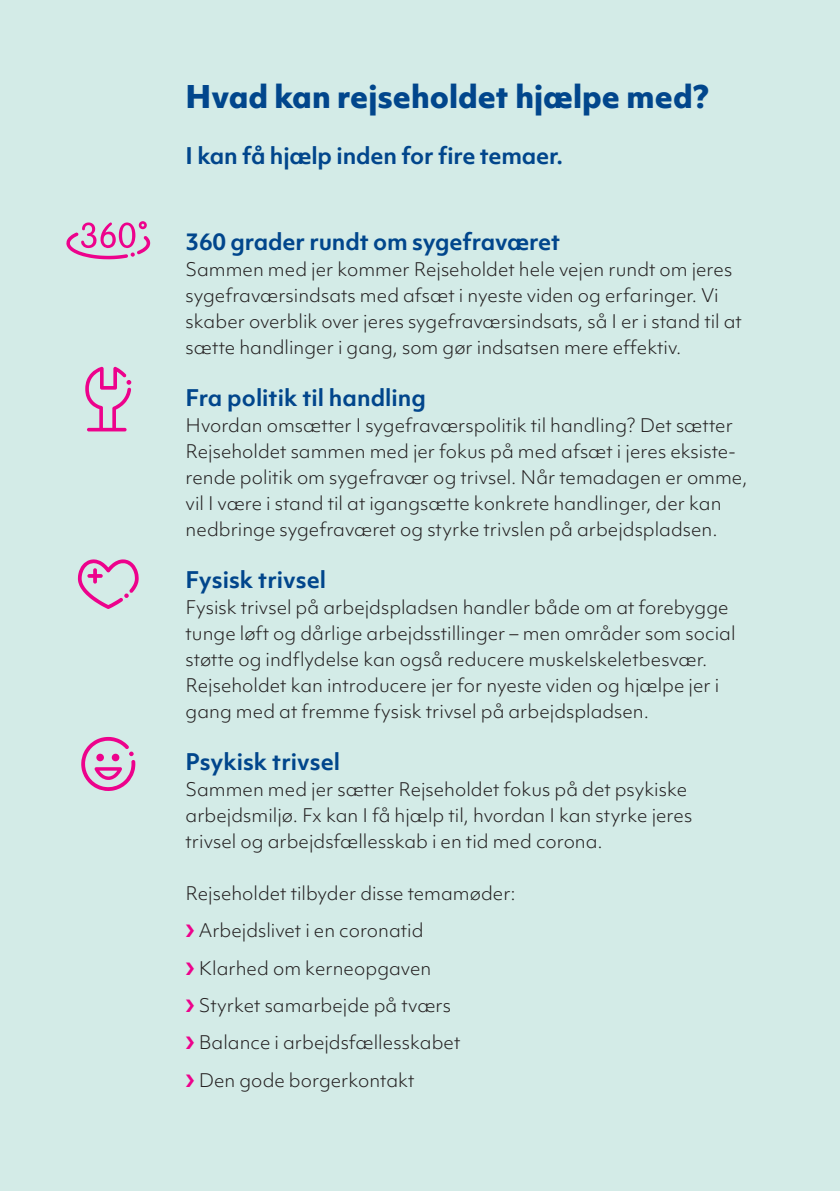
<style>
.page{position:relative;width:840px;height:1191px;background:#fff}
.page>*{position:absolute;margin:0;border:0;box-sizing:border-box;transform-origin:0 0}
.t1{font:800 30px "Objektiv Mk 1";color:#01468c}
.t2{font:700 22px "Objektiv Mk 1";letter-spacing:-.01em;color:#01468c}
.t3{font:300 18px/26px "Objektiv Mk 1";color:#231f20}
</style>
<div class="page">
<div style="left:0;top:0;width:839px;height:1191px;background:#d3ebe7"></div>
<svg style="left:66px;top:221px;width:84px;height:38px"></svg>
<svg style="left:85px;top:367px;width:46px;height:64px"></svg>
<svg style="left:78px;top:559px;width:61px;height:50px"></svg>
<svg style="left:81px;top:737px;width:54px;height:54px"></svg>
<h2 class="t1" style="left:185px;top:75px;width:524px">Hvad kan rejseholdet hjælpe med?</h2>
<p class="t2" style="left:185px;top:140px;width:379px">I kan få hjælp inden for fire temaer.</p>
<h3 class="t2" style="left:185px;top:226px;width:376px">360 grader rundt om sygefraværet</h3>
<p class="t3" style="left:185px;top:256px;width:557px">Sammen med jer kommer Rejseholdet hele vejen rundt om jeres sygefraværsindsats med afsæt i nyeste viden og erfaringer. Vi skaber overblik over jeres sygefraværsindsats, så I er i stand til at sætte handlinger i gang, som gør indsatsen mere effektiv.</p>
<h3 class="t2" style="left:185px;top:382px;width:242px">Fra politik til handling</h3>
<p class="t3" style="left:185px;top:412px;width:563px">Hvordan omsætter I sygefraværspolitik til handling? Det sætter Rejseholdet sammen med jer fokus på med afsæt i jeres eksiste&shy;rende politik om sygefravær og trivsel. Når temadagen er omme, vil I være i stand til at igangsætte konkrete handlinger, der kan nedbringe sygefraværet og styrke trivslen på arbejdspladsen.</p>
<h3 class="t2" style="left:185px;top:564px;width:142px">Fysisk trivsel</h3>
<p class="t3" style="left:185px;top:594px;width:551px">Fysisk trivsel på arbejdspladsen handler både om at forebygge tunge løft og dårlige arbejdsstillinger – men områder som social støtte og indflydelse kan også reducere muskelskeletbesvær.<br>Rejse holdet kan introducere jer for nyeste viden og hjælpe jer i gang med at fremme fysisk trivsel på arbejdspladsen.</p>
<h3 class="t2" style="left:185px;top:746px;width:156px">Psykisk trivsel</h3>
<p class="t3" style="left:185px;top:776px;width:508px">Sammen med jer sætter Rejseholdet fokus på det psykiske arbejdsmiljø. Fx kan I få hjælp til, hvordan I kan styrke jeres trivsel og arbejdsfællesskab i en tid med corona.</p>
<h4 class="t3" style="left:185px;top:880px;width:331px">Rejseholdet tilbyder disse temamøder:</h4>
<p class="t3" style="left:199px;top:917px;width:226px">Arbejdslivet i en coronatid</p>
<p class="t3" style="left:199px;top:954px;width:234px">Klarhed om kerneopgaven</p>
<p class="t3" style="left:199px;top:992px;width:254px">Styrket samarbejde på tværs</p>
<p class="t3" style="left:199px;top:1029px;width:263px">Balance i arbejdsfællesskabet</p>
<p class="t3" style="left:199px;top:1066px;width:217px">Den gode borgerkontakt</p>
</div>
